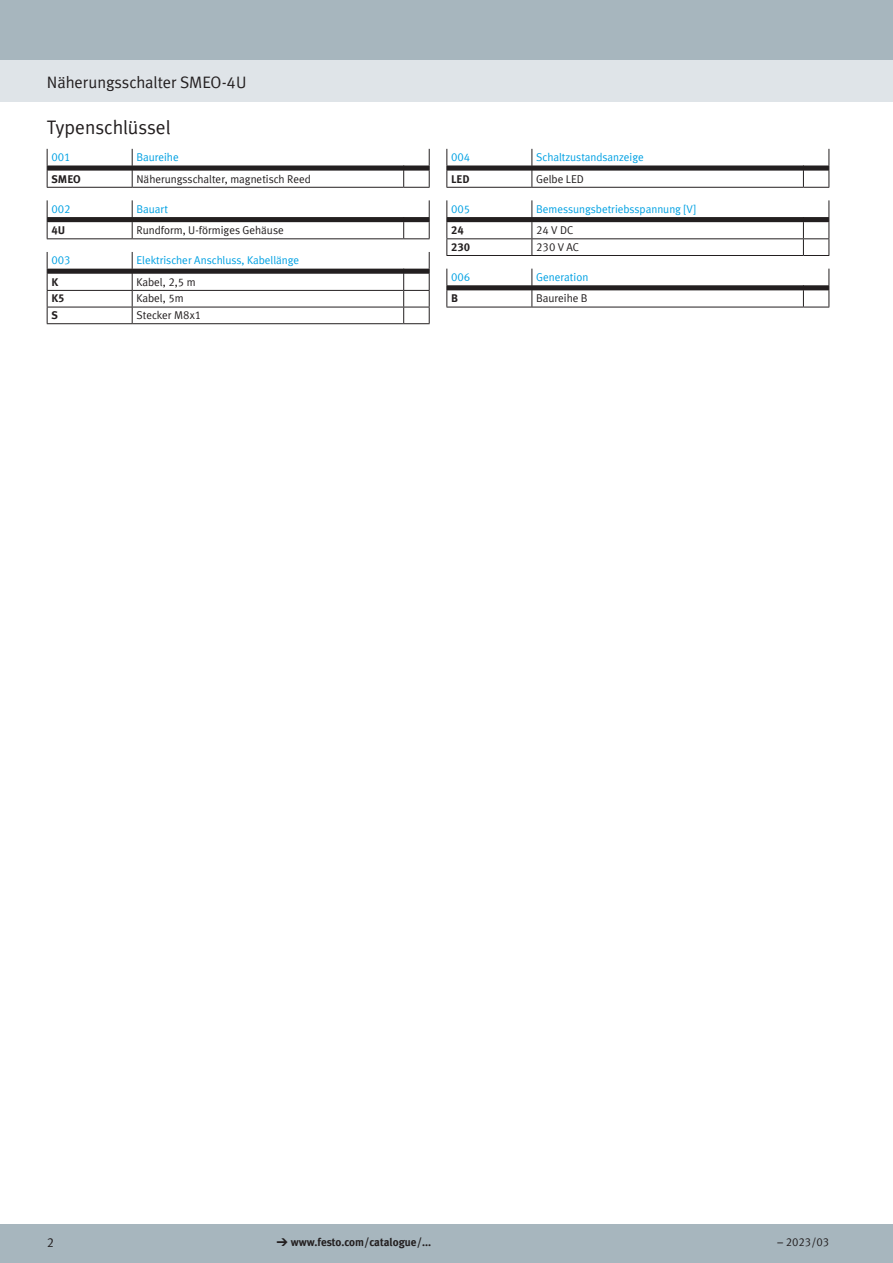
<style>
.page{position:relative;width:893px;height:1263px;background:#fff}
.page>*{position:absolute;margin:0;border:0;box-sizing:border-box;transform-origin:0 0}
.t1{font:19.5px "Festo";color:#231f20}
.t2{font:16.5px "Festo";color:#231f20}
.t3{font:12.75px "Festo";color:#231f20}
.FES_tab_head_2{font:11.25px "Festo";color:#00a1e3}
.FES_tab_regular{font:11.25px "Festo";color:#231f20}
.FES_type_code{font:700 11.25px "Festo";color:#231f20}
.s1{font-family:"Meto Pict 182";font-weight:400}
</style>
<div class="page">
<div style="left:0;top:1225px;width:893px;height:38px;background:#a7b6be"></div>
<div style="left:0;top:60px;width:893px;height:42px;background:#dfe4e8"></div>
<div style="left:0;top:0;width:893px;height:60px;background:#a7b6be"></div>
<svg style="left:47px;top:149px;width:383px;height:39px"></svg>
<svg style="left:47px;top:200px;width:383px;height:39px"></svg>
<svg style="left:47px;top:252px;width:383px;height:72px"></svg>
<svg style="left:446px;top:149px;width:383px;height:39px"></svg>
<svg style="left:446px;top:200px;width:383px;height:56px"></svg>
<svg style="left:446px;top:269px;width:383px;height:39px"></svg>
<h2 class="t2" style="left:47px;top:70px;width:201px">Näherungsschalter SMEO-4U</h2>
<h1 class="t1" style="left:47px;top:112px;width:125px">Typenschlüssel</h1>
<p class="FES_tab_head_2" style="left:51px;top:149px;width:21px">001</p>
<p class="FES_tab_head_2" style="left:136px;top:149px;width:44px">Baureihe</p>
<p class="FES_type_code" style="left:51px;top:170px;width:31px">SMEO</p>
<p class="FES_tab_regular" style="left:136px;top:170px;width:176px">Näherungsschalter, magnetisch Reed</p>
<p class="FES_tab_head_2" style="left:51px;top:200px;width:21px">002</p>
<p class="FES_tab_head_2" style="left:136px;top:200px;width:33px">Bauart</p>
<p class="FES_type_code" style="left:51px;top:221px;width:15px">4U</p>
<p class="FES_tab_regular" style="left:136px;top:222px;width:149px">Rundform, U-förmiges Gehäuse</p>
<p class="FES_tab_head_2" style="left:51px;top:252px;width:21px">003</p>
<p class="FES_tab_head_2" style="left:136px;top:252px;width:164px">Elektrischer Anschluss, Kabellänge</p>
<p class="FES_type_code" style="left:51px;top:273px;width:8px">K</p>
<p class="FES_tab_regular" style="left:136px;top:273px;width:61px">Kabel, 2,5 m</p>
<p class="FES_type_code" style="left:51px;top:290px;width:15px">K5</p>
<p class="FES_tab_regular" style="left:136px;top:290px;width:49px">Kabel, 5m</p>
<p class="FES_type_code" style="left:51px;top:306px;width:8px">S</p>
<p class="FES_tab_regular" style="left:136px;top:307px;width:66px">Stecker M8x1</p>
<p class="FES_tab_head_2" style="left:451px;top:149px;width:21px">004</p>
<p class="FES_tab_head_2" style="left:536px;top:149px;width:109px">Schaltzustandsanzeige</p>
<p class="FES_type_code" style="left:451px;top:170px;width:20px">LED</p>
<p class="FES_tab_regular" style="left:536px;top:170px;width:49px">Gelbe LED</p>
<p class="FES_tab_head_2" style="left:451px;top:200px;width:21px">005</p>
<p class="FES_tab_head_2" style="left:536px;top:200px;width:161px">Bemessungsbetriebsspannung [V]</p>
<p class="FES_type_code" style="left:451px;top:221px;width:14px">24</p>
<p class="FES_tab_regular" style="left:536px;top:222px;width:39px">24 V DC</p>
<p class="FES_type_code" style="left:451px;top:238px;width:21px">230</p>
<p class="FES_tab_regular" style="left:536px;top:238px;width:44px">230 V AC</p>
<p class="FES_tab_head_2" style="left:451px;top:269px;width:21px">006</p>
<p class="FES_tab_head_2" style="left:536px;top:269px;width:54px">Generation</p>
<p class="FES_type_code" style="left:451px;top:290px;width:8px">B</p>
<p class="FES_tab_regular" style="left:536px;top:290px;width:53px">Baureihe B</p>
<p class="t3" style="left:47px;top:1233px;width:9px">2</p>
<p class="FES_type_code" style="left:276px;top:1234px;width:156px"><span class="s1">d</span> www.festo.com/catalogue/...</p>
<p class="FES_tab_regular" style="left:777px;top:1234px;width:53px">– 2023/03</p>
</div>
